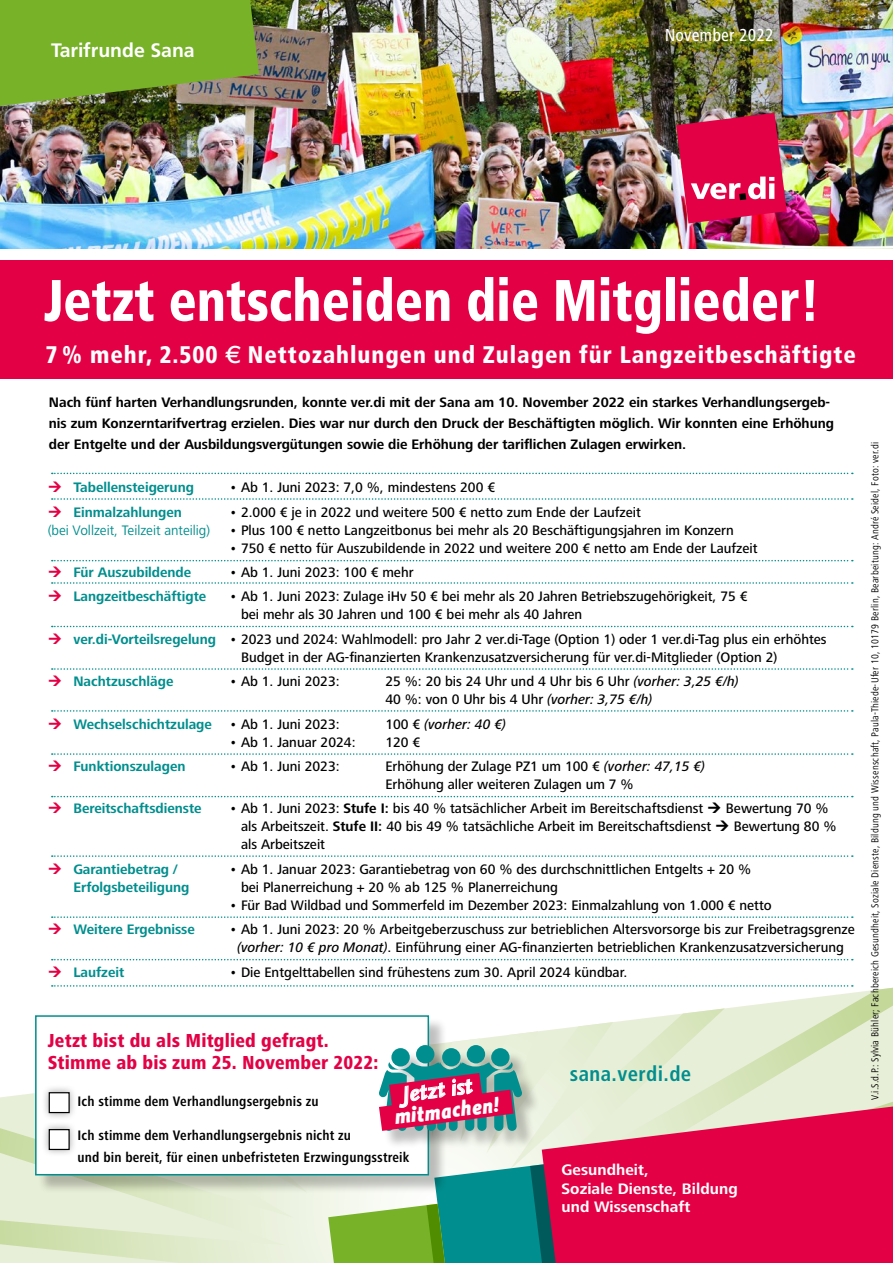
<style>
.page{position:relative;width:893px;height:1263px;background:#fff}
.page>*{position:absolute;margin:0;border:0;box-sizing:border-box;transform-origin:0 0}
.t1{font:900 condensed 58.5px "Frutiger";color:#fff;scale:.9 1}
.t2{font:900 condensed 24px "Frutiger";letter-spacing:.04em;color:#fff}
.t3{font:italic 700 22.65px "Scala Sans";color:#fff}
.t4{font:700 condensed 21px "Frutiger";letter-spacing:.02em;color:#008e8e}
.t5{font:italic 900 21px "BMF Change";color:#fff}
.t6{font:800 condensed 19.5px/22.5px "Frutiger Next LT";letter-spacing:.01em;color:#e40045}
.t7{font:700 19.5px "Frutiger LT Pro";color:#fff}
.t8{font:500 condensed 18px "Frutiger Next LT";letter-spacing:.005em;color:#fff}
.t9{font:700 15.75px/18.8px "Frutiger Next LT";letter-spacing:.005em;color:#fff}
.t10{font:500 14.25px/18px "Frutiger Next LT";color:#000}
.t11{font:700 14.25px/21px "Frutiger Next LT";color:#000}
.t12{font:700 14.25px "Frutiger Next LT";color:#008e8e}
.t13{font:700 condensed 14.25px/22.5px "Frutiger Next LT";letter-spacing:.01em;color:#000}
.t14{font:14.25px "Frutiger Next LT";color:#008e8e}
.t15{font:italic 500 14.25px "Frutiger Next LT";color:#000}
.t16{font:condensed 10.5px "Frutiger Next LT";letter-spacing:.015em;color:#000}
.s1{font-family:"Euro Signs BQ";font-weight:400;font-stretch:normal}
.s2{font-weight:700;color:#008e8e}
.s3{font-style:italic}
.s4{font-weight:500;color:#000}
.s5{font-style:normal}
.s6{font-weight:700}
</style>
<div class="page">
<svg style="left:0;top:988px;width:893px;height:275px"></svg>
<svg style="left:434px;top:1149px;width:96px;height:114px;fill:#008e8e"></svg>
<svg style="left:530px;top:1130px;width:12px;height:133px"></svg>
<svg style="left:542px;top:1106px;width:351px;height:157px;background:#df255a"></svg>
<img style="left:0;top:0;width:893px;height:249px">
<svg style="left:52px;top:473px;width:801px;height:1px"></svg>
<svg style="left:52px;top:498px;width:801px;height:2px"></svg>
<svg style="left:52px;top:560px;width:801px;height:1px"></svg>
<svg style="left:52px;top:626px;width:801px;height:1px"></svg>
<svg style="left:52px;top:668px;width:801px;height:2px"></svg>
<svg style="left:52px;top:710px;width:801px;height:2px"></svg>
<svg style="left:52px;top:796px;width:801px;height:1px"></svg>
<svg style="left:52px;top:855px;width:801px;height:2px"></svg>
<svg style="left:52px;top:916px;width:801px;height:2px"></svg>
<svg style="left:52px;top:959px;width:801px;height:1px"></svg>
<svg style="left:52px;top:985px;width:801px;height:2px"></svg>
<div style="left:37px;top:1017px;width:411px;height:177px;background:#000;opacity:.25"></div>
<div style="left:35px;top:1015px;width:394px;height:160px;background:#fff;border:2px solid #008e8e"></div>
<div style="left:41px;top:1084px;width:36px;height:37px;background:#000;opacity:.35"></div>
<div style="left:49px;top:1093px;width:20px;height:19px;background:#fff"></div>
<div style="left:49px;top:1092px;width:21px;height:21px;border:1px solid #000"></div>
<div style="left:41px;top:1121px;width:36px;height:36px;background:#000;opacity:.35"></div>
<div style="left:49px;top:1129px;width:20px;height:20px;background:#fff"></div>
<div style="left:49px;top:1129px;width:21px;height:21px;border:1px solid #000"></div>
<svg style="left:328px;top:1204px;width:158px;height:59px;background:#5fac55"></svg>
<svg style="left:0;top:0;width:259px;height:106px;background:#76a630"></svg>
<img style="left:676px;top:113px;width:111px;height:110px">
<div style="left:0;top:251px;width:893px;height:101px;background:#e40045"></div>
<div style="left:0;top:249px;width:893px;height:10px;background:#fff"></div>
<div style="left:0;top:323px;width:893px;height:55px;background:#e40045"></div>
<div style="left:382px;top:1048px;width:158px;height:101px;background:#000;opacity:.25"></div>
<div style="left:467px;top:1045px;width:18px;height:18px;background:#008e8e;border-radius:50%"></div>
<div style="left:442px;top:1048px;width:18px;height:18px;background:#008e8e;border-radius:50%"></div>
<div style="left:491px;top:1048px;width:19px;height:18px;background:#008e8e;border-radius:50%"></div>
<div style="left:416px;top:1045px;width:18px;height:18px;background:#008e8e;border-radius:50%"></div>
<div style="left:391px;top:1048px;width:19px;height:18px;background:#008e8e;border-radius:50%"></div>
<svg style="left:379px;top:1062px;width:143px;height:76px;background:#9f6480"></svg>
<svg style="left:51px;top:582px;width:802px;height:2px"></svg>
<svg style="left:51px;top:753px;width:802px;height:2px"></svg>
<h3 class="t7" style="left:51px;top:39px;width:145px">Tarifrunde Sana</h3>
<p class="t8" style="left:665px;top:25px;width:110px">November 2022</p>
<h1 class="t1" style="left:44px;top:265px;width:864px">Jetzt entscheiden die Mitglieder!</h1>
<h2 class="t2" style="left:45px;top:340px;width:812px">7 % mehr, 2.500 <span class="s1">%</span> Nettozahlungen und Zulagen für Langzeitbeschäftigte</h2>
<p class="t11" style="left:49px;top:392px;width:787px">Nach fünf harten Verhandlungsrunden, konnte ver.di mit der Sana am 10. November 2022 ein starkes Verhandlungsergeb&shy;nis zum Konzerntarifvertrag erzielen. Dies war nur durch den Druck der Beschäftigten möglich. Wir konnten eine Erhöhung der Entgelte und der Ausbildungsvergütungen sowie die Erhöhung der tariflichen Zulagen erwirken.</p>
<p class="t12" style="left:73px;top:480px;width:122px">Tabellensteigerung</p>
<p class="t10" style="left:229px;top:479px;width:267px">• Ab 1. Juni 2023: 7,0 %, mindestens 200 €</p>
<p class="t12" style="left:73px;top:504px;width:110px">Einmalzahlungen</p>
<p class="t10" style="left:229px;top:503px;width:413px">• 2.000 € je in 2022 und weitere 500 € netto zum Ende der Laufzeit</p>
<p class="t14" style="left:48px;top:522px;width:164px">(bei Vollzeit, Teilzeit anteilig)</p>
<p class="t10" style="left:229px;top:521px;width:506px">• Plus 100 € netto Langzeitbonus bei mehr als 20 Beschäftigungsjahren im Konzern</p>
<p class="t10" style="left:229px;top:539px;width:530px">• 750 € netto für Auszubildende in 2022 und weitere 200 € netto am Ende der Laufzeit</p>
<p class="t12" style="left:73px;top:564px;width:119px">Für Auszubildende</p>
<p class="t10" style="left:229px;top:563px;width:186px">• Ab 1. Juni 2023: 100 € mehr</p>
<p class="t12" style="left:73px;top:589px;width:134px">Langzeitbeschäftigte</p>
<p class="t10" style="left:241px;top:588px;width:508px;text-indent:-12px">• Ab 1. Juni 2023: Zulage iHv 50 € bei mehr als 20 Jahren Betriebszugehörigkeit, 75 € bei mehr als 30 Jahren und 100 € bei mehr als 40 Jahren</p>
<p class="t10" style="left:241px;top:630px;width:587px;text-indent:-168px"><span class="s2">ver.di-Vorteilsregelung</span> • 2023 und 2024: Wahlmodell: pro Jahr 2 ver.di-Tage (Option 1) oder 1 ver.di-Tag plus ein erhöhtes<br>Budget in der AG-finanzierten Krankenzusatzversicherung für ver.di-Mitglieder (Option 2)</p>
<p class="t12" style="left:73px;top:673px;width:102px">Nachtzuschläge</p>
<p class="t10" style="left:229px;top:672px;width:112px">• Ab 1. Juni 2023:</p>
<p class="t10" style="left:385px;top:672px;width:355px">25 %: 20 bis 24 Uhr und 4 Uhr bis 6 Uhr <span class="s3">(vorher: 3,25 €/h)<br></span>40 %: von 0 Uhr bis 4 Uhr <span class="s3">(vorher: 3,75 €/h)</span></p>
<p class="t12" style="left:73px;top:716px;width:268px">Wechselschichtzulage <span class="s4">• Ab 1. Juni 2023:</span></p>
<p class="t15" style="left:385px;top:716px;width:122px"><span class="s5">100 €</span> (vorher: 40 €)</p>
<p class="t10" style="left:229px;top:733px;width:128px">• Ab 1. Januar 2024:</p>
<p class="t10" style="left:385px;top:733px;width:36px">120 €</p>
<p class="t12" style="left:73px;top:758px;width:114px">Funktionszulagen</p>
<p class="t10" style="left:229px;top:757px;width:112px">• Ab 1. Juni 2023:</p>
<p class="t10" style="left:385px;top:757px;width:321px">Erhöhung der Zulage PZ1 um 100 € <span class="s3">(vorher: 47,15 €)<br></span>Erhöhung aller weiteren Zulagen um 7 %</p>
<p class="t12" style="left:73px;top:801px;width:130px">Bereitschaftsdienste</p>
<p class="t10" style="left:229px;top:800px;width:475px">• Ab 1. Juni 2023: <span class="s6">Stufe I:</span> bis 40 % tatsächlicher Arbeit im Bereitschaftsdienst</p>
<p class="t10" style="left:726px;top:800px;width:104px">Bewertung 70 %</p>
<p class="t10" style="left:241px;top:818px;width:472px">als Arbeitszeit. <span class="s6">Stufe II:</span> 40 bis 49 % tatsächliche Arbeit im Bereitschaftsdienst</p>
<p class="t10" style="left:734px;top:818px;width:104px">Bewertung 80 %</p>
<p class="t10" style="left:241px;top:836px;width:86px">als Arbeitszeit</p>
<p class="t12" style="left:73px;top:861px;width:106px">Garantiebetrag /</p>
<p class="t10" style="left:229px;top:860px;width:523px">• Ab 1. Januar 2023: Garantiebetrag von 60 % des durchschnittlichen Entgelts + 20 %</p>
<p class="t12" style="left:73px;top:879px;width:118px">Erfolgsbeteiligung</p>
<p class="t10" style="left:241px;top:878px;width:318px">bei Planerreichung + 20 % ab 125 % Planerreichung</p>
<p class="t10" style="left:229px;top:896px;width:544px">• Für Bad Wildbad und Sommerfeld im Dezember 2023: Einmalzahlung von 1.000 € netto</p>
<p class="t12" style="left:73px;top:921px;width:123px">Weitere Ergebnisse</p>
<p class="t10" style="left:229px;top:920px;width:627px;text-align:center">• Ab 1. Juni 2023: 20 % Arbeitgeberzuschuss zur betrieblichen Altersvorsorge bis zur Freibetragsgrenze <span class="s3">(vorher: 10 € pro Monat)</span>. Einführung einer AG-finanzierten betrieblichen Krankenzusatzversicherung</p>
<p class="t12" style="left:73px;top:964px;width:52px">Laufzeit</p>
<p class="t10" style="left:229px;top:963px;width:400px">• Die Entgelttabellen sind frühestens zum 30. April 2024 kündbar.</p>
<h3 class="t6" style="left:48px;top:1029px;width:332px">Jetzt bist du als Mitglied gefragt.<br>Stimme ab bis zum 25. November 2022:</h3>
<p class="t13" style="left:78px;top:1090px;width:242px">Ich stimme dem Verhandlungsergebnis zu</p>
<p class="t13" style="left:78px;top:1123px;width:333px">Ich stimme dem Verhandlungsergebnis nicht zu<br>und bin bereit, für einen unbefristeten Erzwingungsstreik</p>
<h3 class="t3" style="left:401px;top:1082px;width:72px;rotate:-7deg">Jetzt ist</h3>
<h3 class="t5" style="left:393px;top:1102px;width:107px;rotate:-7deg">mitmachen!</h3>
<h3 class="t4" style="left:570px;top:1061px;width:123px">sana.verdi.de</h3>
<p class="t9" style="left:561px;top:1160px;width:178px">Gesundheit,<br>Soziale Dienste, Bildung und Wissenschaft</p>
<p class="t16" style="left:869px;top:1100px;width:659px;rotate:-90deg">V.i.S.d.P.: Sylvia Bühler; Fachbereich Gesundheit, Soziale Dienste, Bildung und Wissenschaft, Paula-Thiede-Ufer 10, 10179 Berlin, Bearbeitung: André Seidel, Foto: ver.di</p>
</div>
